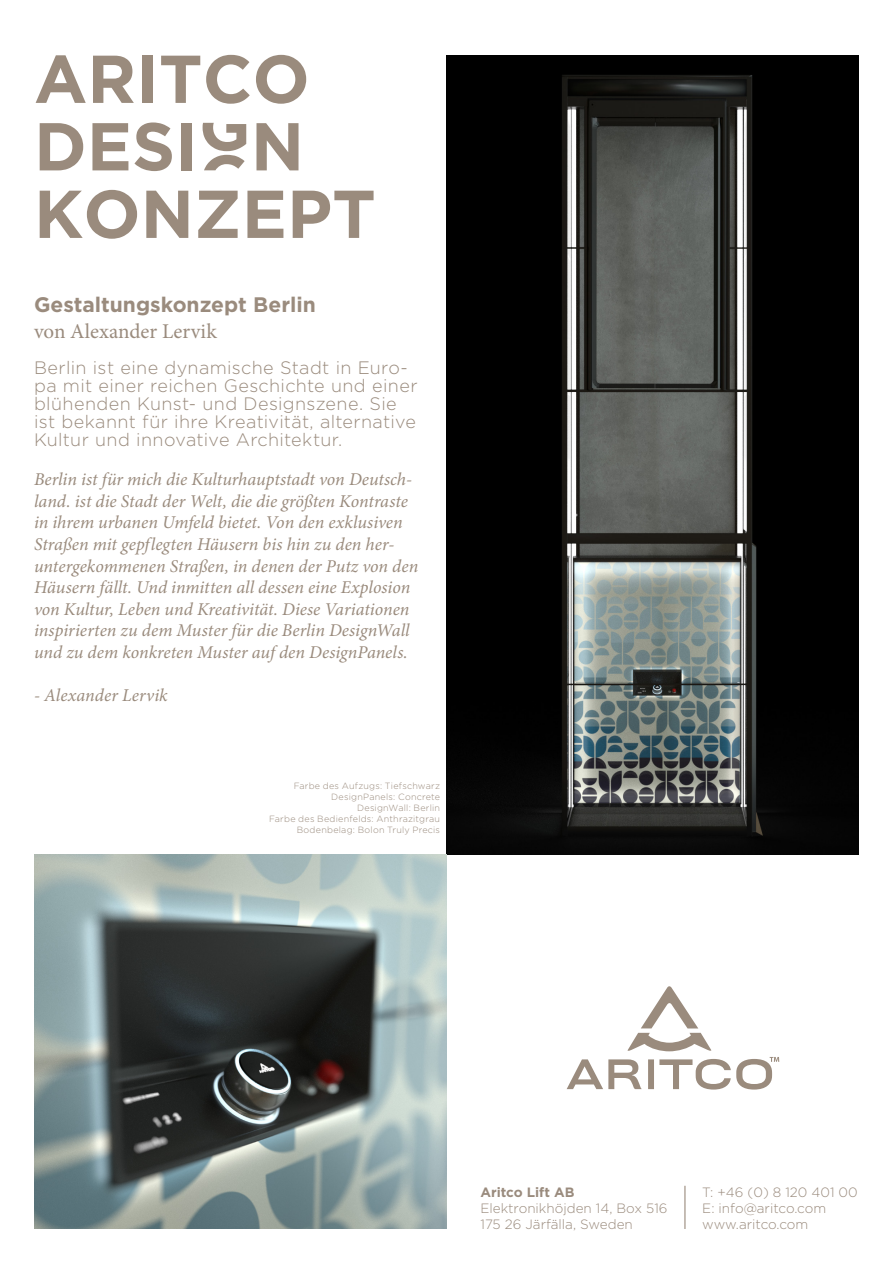
<style>
.page{position:relative;width:893px;height:1263px;background:#fff}
.page>*{position:absolute;margin:0;border:0;box-sizing:border-box;transform-origin:0 0}
.Rubbe{font:700 67.5px/67.5px "Aritco Letter Lift";color:#9a8b7d}
.t1{font:700 21px "Gotham";color:#9a8b7d}
.t2{font:21px "Minion Pro";color:#9a8b7d}
.Minoion_Pro_10_Champ{font:italic 18px/21.6px "Minion Pro";letter-spacing:-.005em;color:#9a8b7d}
.Minoion_Pro_10_Champ-2{font:300 18px/18px "Gotham";letter-spacing:.02em;color:#9a8b7d}
.Adress{font:300 13.5px "Gotham";color:#9a8b7d}
.Adress-2{font:700 13.5px "Gotham";color:#9a8b7d}
.Minoion_Pro_10_Champ-3{font:300 9px "Gotham";letter-spacing:.025em;color:#9a8b7d}
</style>
<div class="page">
<img style="left:446px;top:55px;width:413px;height:800px">
<img style="left:34px;top:855px;width:412px;height:374px">
<svg style="left:627px;top:986px;width:85px;height:65px"></svg>
<svg style="left:567px;top:1057px;width:212px;height:32px"></svg>
<hr style="left:684px;top:1186px;width:1px;height:43px;background:#9a8b7d">
<p class="Rubbe" style="left:34px;top:45px;width:277px">ARITCO<br>DESIGN</p>
<p class="Rubbe" style="left:34px;top:180px;width:343px">KONZEPT</p>
<p class="t1" style="left:34px;top:291px;width:283px">Gestaltungskonzept Berlin</p>
<p class="t2" style="left:34px;top:317px;width:184px">von Alexander Lervik</p>
<p class="Minoion_Pro_10_Champ-2" style="left:34px;top:358px;width:385px">Berlin ist eine dynamische Stadt in Euro&shy;pa mit einer reichen Geschichte und einer blühenden Kunst- und Designszene. Sie ist bekannt für ihre Kreativität, alternative Kultur und innovative Architektur.</p>
<p class="Minoion_Pro_10_Champ" style="left:34px;top:469px;width:386px">Berlin ist für mich die Kulturhauptstadt von Deutsch&shy;land. ist die Stadt der Welt, die die größten Kontraste in ihrem urbanen Umfeld bietet. Von den exklusiven Straßen mit gepflegten Häusern bis hin zu den her&shy;untergekommenen Straßen, in denen der Putz von den Häusern fällt. Und inmitten all dessen eine Explosion von Kultur, Leben und Kreativität. Diese Variationen inspirierten zu dem Muster für die Berlin DesignWall und zu dem konkreten Muster auf den DesignPanels.</p>
<p class="Minoion_Pro_10_Champ" style="left:34px;top:685px;width:135px">- Alexander Lervik</p>
<p class="Minoion_Pro_10_Champ-3" style="left:294px;top:780px;width:148px">Farbe des Aufzugs: Tiefschwarz</p>
<p class="Minoion_Pro_10_Champ-3" style="left:331px;top:791px;width:110px">DesignPanels: Concrete</p>
<p class="Minoion_Pro_10_Champ-3" style="left:357px;top:802px;width:84px">DesignWall: Berlin</p>
<p class="Minoion_Pro_10_Champ-3" style="left:269px;top:813px;width:172px">Farbe des Bedienfelds: Anthrazitgrau</p>
<p class="Minoion_Pro_10_Champ-3" style="left:297px;top:824px;width:145px">Bodenbelag: Bolon Truly Precis</p>
<p class="Adress-2" style="left:480px;top:1183px;width:95px">Aritco Lift AB</p>
<p class="Adress" style="left:480px;top:1199px;width:189px">Elektronikhöjden 14, Box 516</p>
<p class="Adress" style="left:480px;top:1216px;width:154px">175 26 Järfälla, Sweden</p>
<p class="Adress" style="left:702px;top:1183px;width:157px">T: +46 (0) 8 120 401 00</p>
<p class="Adress" style="left:702px;top:1199px;width:125px">E: info@aritco.com</p>
<p class="Adress" style="left:702px;top:1216px;width:108px">www.aritco.com</p>
</div>
